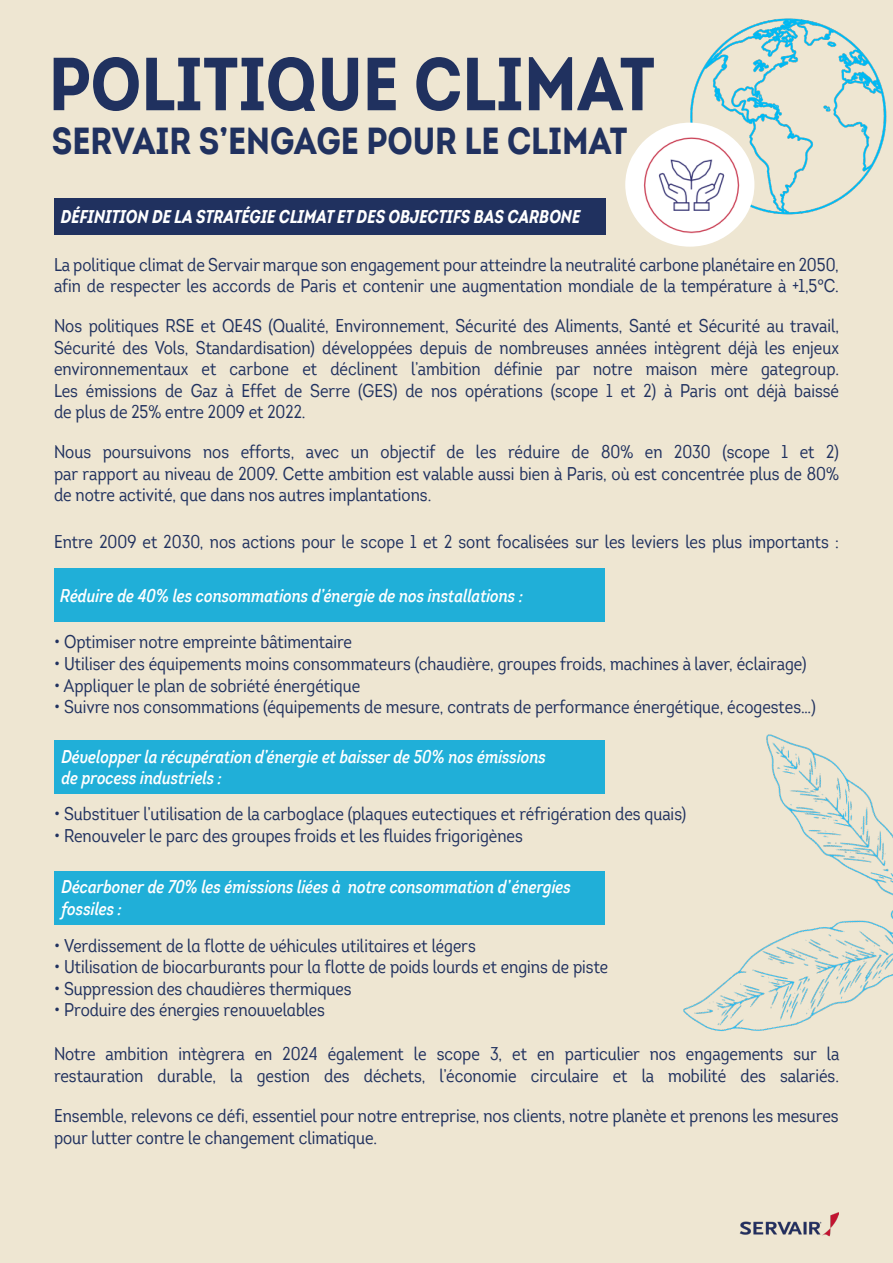
<style>
.page{position:relative;width:893px;height:1263px;background:#eee6d2}
.page>*{position:absolute;margin:0;border:0;box-sizing:border-box;transform-origin:0 0}
.t1{font:75px "Intro Cond Bold Caps";color:#20315f}
.t2{font:37.5px "Intro Cond Bold Caps";color:#20315f}
.t3{font:18px/21.6px "Intro Cond";color:#20315f}
.t4{font:italic 600 18px/21.6px "Intro Cond";color:#fff}
.t5{font:18px "Intro Cond Regular Alt";letter-spacing:-.005em;color:#20315f}
.t6{font:italic 700 18px "Intro Cond";color:#fff}
</style>
<div class="page">
<div style="left:54px;top:199px;width:552px;height:36px;background:#20315f"></div>
<div style="left:54px;top:740px;width:551px;height:54px;background:#20afd8"></div>
<div style="left:54px;top:871px;width:551px;height:54px;background:#20afd8"></div>
<div style="left:54px;top:568px;width:551px;height:54px;background:#20afd8"></div>
<img style="left:739px;top:1212px;width:100px;height:25px">
<img style="left:686px;top:18px;width:201px;height:197px">
<img style="left:625px;top:123px;width:129px;height:124px">
<img style="left:683px;top:734px;width:210px;height:297px">
<p class="t1" style="left:49px;top:36px;width:608px">POLITIQUE CLIMAT</p>
<p class="t2" style="left:52px;top:116px;width:577px">SERVAIR S’ENGAGE POUR LE CLIMAT</p>
<p class="t6" style="left:61px;top:206px;width:521px">DÉFINITION DE LA STRATÉGIE CLIMAT ET DES OBJECTIFS BAS CARBONE</p>
<p class="t3" style="left:54px;top:254px;width:786px">La politique climat de Servair marque son engagement pour atteindre la neutralité carbone planétaire en 2050, afin de respecter les accords de Paris et contenir une augmentation mondiale de la température à +1,5°C.</p>
<p class="t3" style="left:54px;top:315px;width:786px">Nos politiques RSE et QE4S (Qualité, Environnement, Sécurité des Aliments, Santé et Sécurité au travail,<br>Sécurité des Vols, Standardisation) développées depuis de nombreuses années intègrent déjà les enjeux</p>
<p class="t3" style="left:54px;top:358px;width:786px">environnementaux et carbone et déclinent l’ambition définie par notre maison mère gategroup.</p>
<p class="t3" style="left:54px;top:380px;width:787px">Les émissions de Gaz à Effet de Serre (GES) de nos opérations (scope 1 et 2) à Paris ont déjà baissé</p>
<p class="t3" style="left:54px;top:401px;width:253px">de plus de 25% entre 2009 et 2022.</p>
<p class="t3" style="left:54px;top:441px;width:786px">Nous poursuivons nos efforts, avec un objectif de les réduire de 80% en 2030 (scope 1 et 2)</p>
<p class="t3" style="left:54px;top:462px;width:786px">par rapport au niveau de 2009. Cette ambition est valable aussi bien à Paris, où est concentrée plus de 80%</p>
<p class="t3" style="left:54px;top:484px;width:379px">de notre activité, que dans nos autres implantations.</p>
<p class="t3" style="left:54px;top:531px;width:786px">Entre 2009 et 2030, nos actions pour le scope 1 et 2 sont focalisées sur les leviers les plus importants :</p>
<p class="t4" style="left:60px;top:585px;width:464px">Réduire de 40% les consommations d’énergie de nos installations :</p>
<p class="t3" style="left:54px;top:631px;width:300px">• Optimiser notre empreinte bâtimentaire</p>
<p class="t3" style="left:54px;top:653px;width:754px">• Utiliser des équipements moins consommateurs (chaudière, groupes froids, machines à laver, éclairage)</p>
<p class="t3" style="left:54px;top:675px;width:308px">• Appliquer le plan de sobriété énergétique</p>
<p class="t3" style="left:54px;top:696px;width:763px">• Suivre nos consommations (équipements de mesure, contrats de performance énergétique, écogestes…)</p>
<p class="t4" style="left:61px;top:746px;width:486px">Développer la récupération d’énergie et baisser de 50% nos émissions</p>
<p class="t4" style="left:61px;top:767px;width:162px">de process industriels :</p>
<p class="t3" style="left:54px;top:803px;width:634px">• Substituer l’utilisation de la carboglace (plaques eutectiques et réfrigération des quais)</p>
<p class="t3" style="left:54px;top:825px;width:470px">• Renouveler le parc des groupes froids et les fluides frigorigènes</p>
<p class="t4" style="left:61px;top:876px;width:511px">Décarboner de 70% les émissions liées à notre consommation d’énergies fossiles :</p>
<p class="t5" style="left:54px;top:934px;width:423px">• Verdissement de la flotte de véhicules utilitaires et légers</p>
<p class="t5" style="left:54px;top:956px;width:556px">• Utilisation de biocarburants pour la flotte de poids lourds et engins de piste</p>
<p class="t5" style="left:54px;top:977px;width:299px">• Suppression des chaudières thermiques</p>
<p class="t5" style="left:54px;top:999px;width:272px">• Produire des énergies renouvelables</p>
<p class="t3" style="left:54px;top:1043px;width:787px">Notre ambition intègrera en 2024 également le scope 3, et en particulier nos engagements sur la</p>
<p class="t3" style="left:54px;top:1065px;width:786px">restauration durable, la gestion des déchets, l’économie circulaire et la mobilité des salariés.</p>
<p class="t3" style="left:54px;top:1105px;width:786px">Ensemble, relevons ce défi, essentiel pour notre entreprise, nos clients, notre planète et prenons les mesures pour lutter contre le changement climatique.</p>
</div>
